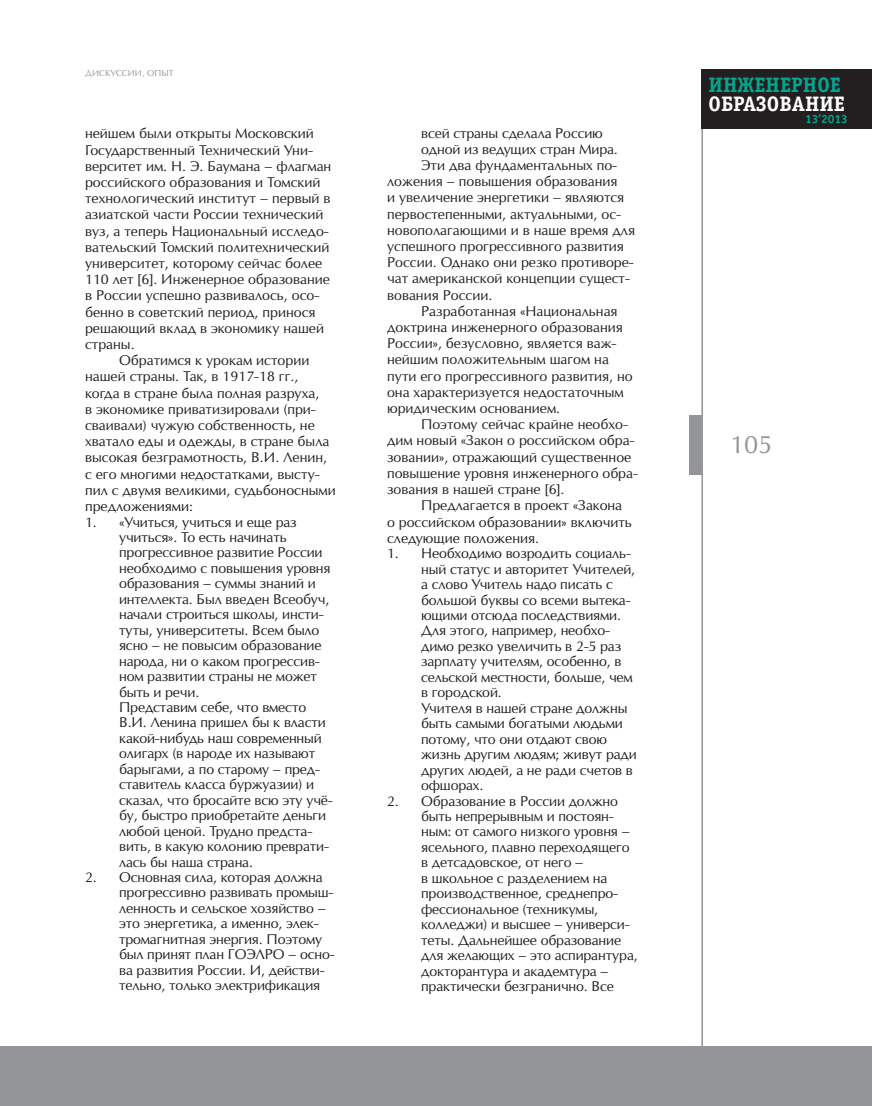
<style>
.page{position:relative;width:872px;height:1106px;background:#fff}
.page>*{position:absolute;margin:0;border:0;box-sizing:border-box;transform-origin:0 0}
.t1{font:24px "Opium New";color:#939598}
.t2{font:700 21px "Officina Serif C";color:#fff}
.t3{font:700 21px "Officina Serif C";color:#00a78f}
.main_nn{font:13.5px/15.5px "Opium New";letter-spacing:-.01em;color:#231f20}
.main{font:13.5px/16.2px "Opium New";color:#231f20}
.t4{font:700 12px "Officina Sans C";color:#00a78f}
.t5{font:8.25px "Opium New";letter-spacing:.01em;color:#939598}
</style>
<div class="page">
<hr style="left:701px;top:69px;width:2px;height:1037px;background:#939598">
<div style="left:701px;top:69px;width:171px;height:60px;background:#231f20"></div>
<div style="left:689px;top:415px;width:13px;height:60px;background:#939598"></div>
<div style="left:0;top:1046px;width:872px;height:60px;background:#939598"></div>
<p class="t5" style="left:85px;top:68px;width:33px">ДИСКУССИИ</p>
<p class="t5" style="left:142px;top:68px;width:33px">, ОПЫТ</p>
<p class="main" style="left:85px;top:125px;width:248px">нейшем были открыты Московский Государственный Технический Уни&shy;верситет им. Н . Э. Б аумана – флагман российского образования и Томский технологический институт – первый в азиатской части России технический вуз, а теперь Н ациональный исследо&shy;вательский Томский политехнический университет, которому сейчас более 110 лет [6]. И нженерное образование в России успешно развивалось, осо&shy;бенно в советский период, принося решающий вклад в экономику нашей страны.</p>
<p class="main" style="left:85px;top:352px;width:252px;text-indent:34px">Обратимся к урокам истории нашей страны. Так, в 1917-18 гг., когда в стране была полная разруха,<br>в экономике приватизировали (при&shy;сваивали) чужую собственность, не хватало еды и одежды, в стране была высокая безграмотность, В .И . Ленин, с его многими недостатками, высту&shy;пил с двумя великими, судьбоносными предложениями:</p>
<p class="main_nn" style="left:119px;top:514px;width:213px;text-indent:-34px">1. «Учиться, учиться и еще раз учиться». То есть начинать прогрессивное развитие России необходимо с повышения уровня образования – суммы знаний и интеллекта. Б ыл введен В сеобуч, начали строиться школы, инсти&shy;туты, университеты. В сем было ясно – не повысим образование народа, ни о каком прогрессив&shy;ном развитии страны не может быть и речи.</p>
<p class="main_nn" style="left:119px;top:699px;width:215px">Представим себе, что вместо<br>В .И . Ленина пришел бы к власти какой-нибудь наш современный олигарх (в народе их называют барыгами, а по старому – пред&shy;ставитель класса буржуазии) и сказал, что бросайте всю эту учё&shy;бу, быстро приобретайте деньги любой ценой. Трудно предста&shy;вить, в какую колонию преврати&shy;лась бы наша страна.</p>
<p class="main_nn" style="left:85px;top:869px;width:30px">2. О</p>
<p class="main_nn" style="left:119px;top:869px;width:216px;text-indent:12px">сновная сила, которая должна прогрессивно развивать промыш&shy;ленность и сельское хозяйство – это энергетика, а именно, элек&shy;тромагнитная энергия. Поэтому был принят план ГОЭЛРО</p>
<p class="main_nn" style="left:119px;top:946px;width:217px;text-indent:169px">– осно&shy;ва развития России. И , действи&shy;тельно, только электрификация</p>
<p class="main_nn" style="left:421px;top:126px;width:198px">всей страны сделала Россию одной из ведущих стран Мира.</p>
<p class="main" style="left:387px;top:157px;width:249px;text-indent:34px">Эти два фундаментальных по&shy;ложения – повышения образования<br>и увеличение энергетики – являются первостепенными, актуальными, ос&shy;новополагающими и в наше время для успешного прогрессивного развития<br>России. Однако они резко противоре&shy;чат американской концепции сущест&shy;вования России.</p>
<p class="main" style="left:387px;top:303px;width:247px;text-indent:34px">Разработанная «Н ациональная доктрина инженерного образования России», безусловно, является важ&shy;нейшим положительным шагом на пути его прогрессивного развития, но она характеризуется недостаточным юридическим основанием.</p>
<p class="main" style="left:387px;top:416px;width:252px;text-indent:34px">Поэтому сейчас крайне необхо&shy;дим новый «Закон о российском обра&shy;зовании», отражающий существенное повышение уровня инженерного обра&shy;зования в нашей стране [6].</p>
<p class="main" style="left:387px;top:497px;width:246px;text-indent:34px">Предлагается в проект «Закона о российском образовании» включить следующие положения.</p>
<p class="main_nn" style="left:387px;top:545px;width:29px">1. Н</p>
<p class="main_nn" style="left:421px;top:545px;width:216px;text-indent:11px">еобходимо возродить социаль&shy;ный статус и авторитет Учителей, а слово Учитель надо писать с большой буквы со всеми вытека&shy;ющими отсюда последствиями.<br>Для этого, например, необхо&shy;димо резко увеличить в 2-5 раз зарплату учителям, особенно, в сельской местности, больше, чем в городской.</p>
<p class="main_nn" style="left:387px;top:700px;width:23px">У</p>
<p class="main_nn" style="left:421px;top:700px;width:217px;text-indent:8px">чителя в нашей стране должны быть самыми богатыми людьми потому, что они отдают свою жизнь другим людям; живут ради других людей, а не ради счетов в офшорах.</p>
<p class="main_nn" style="left:387px;top:793px;width:30px">2. О</p>
<p class="main_nn" style="left:421px;top:793px;width:218px;text-indent:12px">бразование в России должно быть непрерывным и постоян&shy;ным: от самого низкого уровня – ясельного, плавно переходящего в детсадовское, от него –<br>в школьное с разделением на производственное, среднепро&shy;фессиональное (техникумы, колледжи) и высшее – универси&shy;теты. Дальнейшее образование для желающих – это аспирантура, докторантура и академтура – практически безгранично. Все</p>
<h2 class="t3" style="left:708px;top:73px;width:134px">ИНЖЕНЕРНОЕ</h2>
<h2 class="t2" style="left:708px;top:92px;width:138px">ОБРАЗОВАНИЕ</h2>
<p class="t4" style="left:805px;top:113px;width:44px">13’2013</p>
<h1 class="t1" style="left:730px;top:429px;width:40px">105</h1>
</div>
